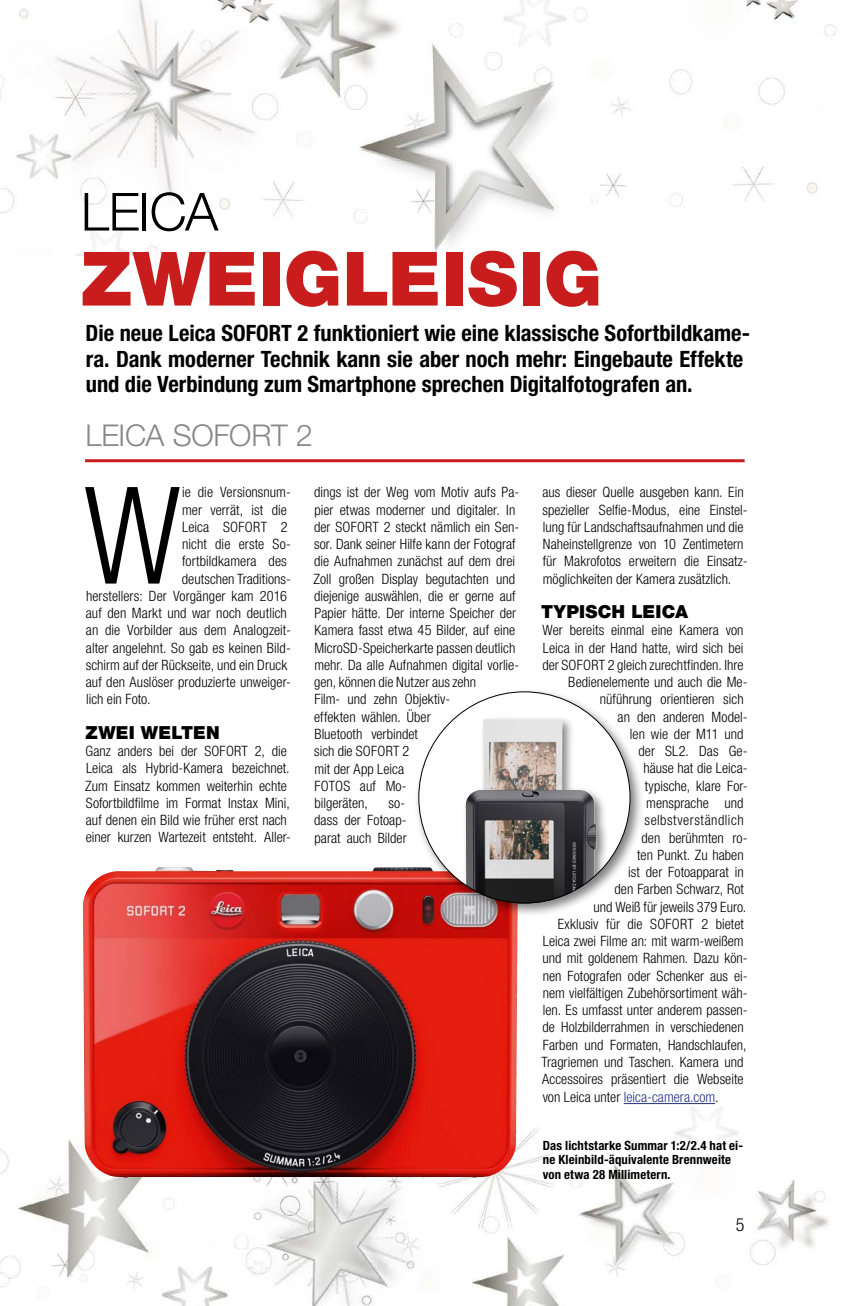
<style>
.page{position:relative;width:851px;height:1306px;background:#fff}
.page>*{position:absolute;margin:0;border:0;box-sizing:border-box;transform-origin:0 0}
.t1{font:135px "Helvetica Neue LT 47 Lt Cn";color:#000}
.t2{font:75px "Helvetica Neue LT 95 Blk";letter-spacing:.005em;color:#c81c1d}
.t3{font:52.5px "Helvetica Neue LT 45 Lt";letter-spacing:-.02em;color:#000}
.t4{font:30px "Helvetica Neue LT 45 Lt";letter-spacing:-.01em;color:#868786}
.t5{font:22.5px/25.5px "Helvetica Neue LT 77 Bd Cn";color:#000}
.t6{font:18px "Helvetica Neue LT 95 Blk";letter-spacing:.01em;color:#000}
.t7{font:18px "Helvetica Neue LT 47 Lt Cn";color:#000}
.t8{font:14.25px/17.2px "Helvetica Neue LT 47 Lt Cn";color:#000}
.t9{font:14.25px "Helvetica Neue LT 47 Lt Cn";color:#243282}
.t10{font:14.25px "Helvetica Neue LT 47 Lt Cn";letter-spacing:.035em;color:#000}
.t11{font:14.25px "Helvetica Neue LT 47 Lt Cn";letter-spacing:.025em;color:#000}
.t12{font:12.75px/14.2px "Helvetica Neue LT 77 Bd Cn";letter-spacing:.01em;color:#000}
.s1{color:#000}
</style>
<div class="page">
<img style="left:0;top:0;width:836px;height:256px">
<img style="left:0;top:1103px;width:829px;height:202px">
<hr style="left:85px;top:459px;width:659px;height:3px;background:#c81c1d">
<hr style="left:623px;top:1103px;width:92px;height:1px;background:#243282">
<img style="left:83px;top:867px;width:435px;height:310px">
<div style="left:414px;top:687px;width:230px;height:230px;background:#000;opacity:.5"></div>
<div style="left:419px;top:692px;width:211px;height:211px;background:#fff;border-radius:50%"></div>
<div style="left:461px;top:715px;width:148px;height:188px;background:#000;opacity:.5"></div>
<img style="left:465px;top:719px;width:131px;height:184px">
<h3 class="t3" style="left:81px;top:180px;width:139px">LEICA</h3>
<h2 class="t2" style="left:81px;top:233px;width:523px">ZWEIGLEISIG</h2>
<h3 class="t5" style="left:86px;top:320px;width:665px">Die neue Leica SOFORT 2 funktioniert wie eine klassische Sofortbildkame&shy;ra. Dank moderner Technik kann sie aber noch mehr: Eingebaute Effekte und die Verbindung zum Smartphone sprechen Digitalfotografen an.</h3>
<h3 class="t4" style="left:85px;top:417px;width:229px">LEICA SOFORT 2</h3>
<h1 class="t1" style="left:84px;top:457px;width:99px">W</h1>
<p class="t8" style="left:182px;top:483px;width:110px">ie die Versionsnum-</p>
<p class="t8" style="left:182px;top:500px;width:106px">mer verrät, ist die</p>
<p class="t11" style="left:182px;top:518px;width:107px">Leica SOFORT 2</p>
<p class="t8" style="left:182px;top:535px;width:110px">nicht die erste So-</p>
<p class="t8" style="left:182px;top:552px;width:106px">fortbildkamera des</p>
<p class="t8" style="left:182px;top:569px;width:110px">deutschen Traditions-</p>
<p class="t8" style="left:86px;top:587px;width:202px">herstellers: Der Vorgänger kam 2016</p>
<p class="t8" style="left:86px;top:604px;width:202px">auf den Markt und war noch deutlich</p>
<p class="t8" style="left:86px;top:621px;width:206px">an die Vorbilder aus dem Analogzeit-</p>
<p class="t8" style="left:86px;top:638px;width:206px">alter angelehnt. So gab es keinen Bild-</p>
<p class="t8" style="left:86px;top:656px;width:203px">schirm auf der Rückseite, und ein Druck</p>
<p class="t8" style="left:86px;top:673px;width:206px">auf den Auslöser produzierte unweiger-</p>
<p class="t8" style="left:86px;top:690px;width:66px">lich ein Foto.</p>
<p class="t6" style="left:86px;top:721px;width:135px">ZWEI WELTEN</p>
<p class="t8" style="left:85px;top:742px;width:207px">Ganz anders bei der SOFORT 2, die Leica als Hybrid-Kamera bezeichnet.<br>Zum Einsatz kommen weiterhin echte Sofortbildfilme im Format Instax Mini, auf denen ein Bild wie früher erst nach einer kurzen Wartezeit entsteht. Aller-</p>
<p class="t8" style="left:313px;top:483px;width:207px">dings ist der Weg vom Motiv aufs Pa&shy;pier etwas moderner und digitaler. In der SOFORT 2 steckt nämlich ein Sen&shy;sor. Dank seiner Hilfe kann der Fotograf die Aufnahmen zunächst auf dem drei<br>Zoll großen Display begutachten und diejenige auswählen, die er gerne auf<br>Papier hätte. Der interne Speicher der<br>Kamera fasst etwa 45 Bilder, auf eine<br>MicroSD-Speicherkarte passen deutlich mehr. Da alle Aufnahmen digital vorlie&shy;gen, können die Nutzer aus zehn<br>Film- und zehn Objektiv-<br>effekten wählen. Über<br>Bluetooth verbindet<br>sich die SOFORT 2<br>mit der App Leica<br>FOTOS auf Mo-<br>bilgeräten,</p>
<p class="t8" style="left:314px;top:794px;width:94px;text-align:justify;text-indent:74px">so&shy;dass der Fotoap&shy;parat auch Bilder</p>
<p class="t8" style="left:542px;top:483px;width:206px">aus dieser Quelle ausgeben kann. Ein spezieller Selfie-Modus, eine Einstel&shy;lung für Landschaftsaufnahmen und die Naheinstellgrenze von 10 Zentimetern für Makrofotos erweitern die Einsatz&shy;möglichkeiten der Kamera zusätzlich.</p>
<p class="t6" style="left:541px;top:601px;width:148px">TYPISCH LEICA</p>
<p class="t8" style="left:542px;top:621px;width:202px">Wer bereits einmal eine Kamera von</p>
<p class="t8" style="left:542px;top:638px;width:202px">Leica in der Hand hatte, wird sich bei</p>
<p class="t8" style="left:542px;top:656px;width:202px">der SOFORT 2 gleich zurechtfinden. Ihre</p>
<p class="t8" style="left:568px;top:673px;width:181px">Bedienelemente und auch die Me-</p>
<p class="t8" style="left:599px;top:690px;width:145px">nüführung orientieren sich</p>
<p class="t8" style="left:617px;top:707px;width:131px">an den anderen Model-</p>
<p class="t8" style="left:630px;top:725px;width:115px">len wie der M11 und</p>
<p class="t8" style="left:638px;top:742px;width:110px">der SL2. Das Ge-</p>
<p class="t8" style="left:643px;top:759px;width:106px">häuse hat die Leica-</p>
<p class="t8" style="left:644px;top:776px;width:104px">typische, klare For-</p>
<p class="t8" style="left:646px;top:794px;width:99px">mensprache und</p>
<p class="t10" style="left:644px;top:812px;width:100px">selbstverständlich</p>
<p class="t8" style="left:641px;top:828px;width:107px">den berühmten ro-</p>
<p class="t8" style="left:637px;top:846px;width:108px">ten Punkt. Zu haben</p>
<p class="t8" style="left:628px;top:863px;width:117px">ist der Fotoapparat in</p>
<p class="t8" style="left:614px;top:880px;width:131px">den Farben Schwarz, Rot</p>
<p class="t8" style="left:593px;top:897px;width:154px">und Weiß für jeweils 379 Euro.</p>
<p class="t8" style="left:557px;top:915px;width:187px">Exklusiv für die SOFORT 2 bietet</p>
<p class="t8" style="left:542px;top:932px;width:202px">Leica zwei Filme an: mit warm-weißem</p>
<p class="t8" style="left:542px;top:949px;width:206px">und mit goldenem Rahmen. Dazu kön-</p>
<p class="t8" style="left:542px;top:966px;width:206px">nen Fotografen oder Schenker aus ei-</p>
<p class="t8" style="left:542px;top:984px;width:206px">nem vielfältigen Zubehörsortiment wäh-</p>
<p class="t8" style="left:543px;top:1001px;width:206px">len. Es umfasst unter anderem passen-</p>
<p class="t8" style="left:542px;top:1018px;width:203px">de Holzbilderrahmen in verschiedenen</p>
<p class="t8" style="left:542px;top:1035px;width:205px">Farben und Formaten, Handschlaufen,</p>
<p class="t8" style="left:541px;top:1053px;width:203px">Tragriemen und Taschen. Kamera und</p>
<p class="t8" style="left:542px;top:1070px;width:203px">Accessoires präsentiert die Webseite</p>
<p class="t9" style="left:542px;top:1088px;width:177px"><span class="s1">von Leica unter</span> leica-camera.com<span class="s1">.</span></p>
<p class="t12" style="left:542px;top:1138px;width:202px">Das lichtstarke Summar 1:2/2.4 hat ei&shy;ne Kleinbild-äquivalente Brennweite von etwa 28 Millimetern.</p>
<p class="t7" style="left:735px;top:1214px;width:10px">5</p>
</div>
